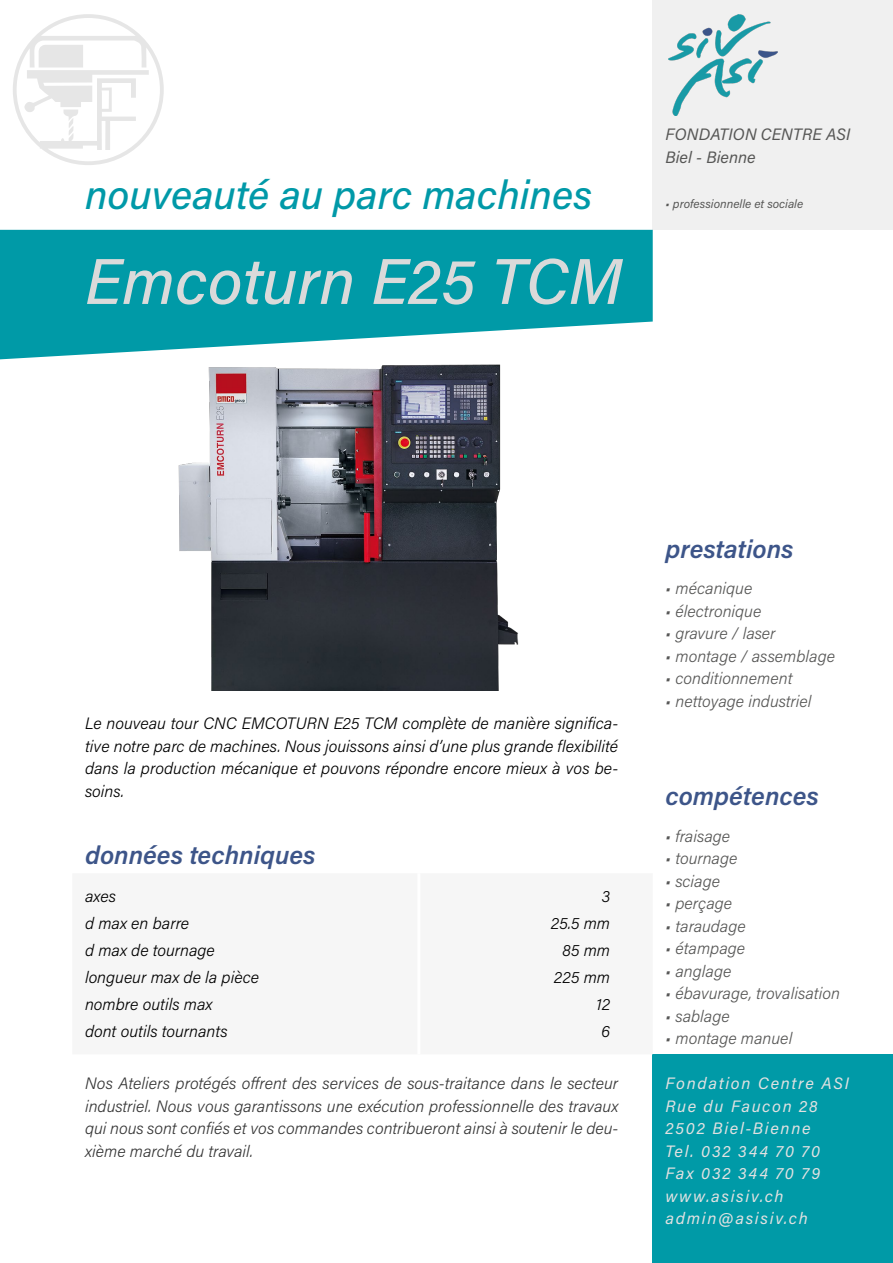
<style>
.page{position:relative;width:893px;height:1263px;background:#fff}
.page>*{position:absolute;margin:0;border:0;box-sizing:border-box;transform-origin:0 0}
.Text_d{font:italic 500 64.5px "Acumin Pro";color:#dadada}
.Text_d-2{font:italic 500 40.5px "Acumin Pro";color:#0099a8}
.Text_d-3{font:italic 600 25.5px "Acumin Pro";color:#3d5589}
.Text_d_weiss{font:italic 600 25.5px "Acumin Pro";color:#3d5589}
.Text_d-4{font:italic 300 16.5px/22.5px "Acumin Pro";color:#000;text-align:justify}
.Text_d_weiss-2{font:italic 300 16.5px "Acumin Pro";color:#575756}
.ASI_Text{font:italic 16.5px "Acumin Pro";letter-spacing:.105em;color:#e1e1e1}
.Text_d-5{font:italic 300 16.5px "Acumin Pro";color:#575756}
.Text_d_weiss-3{font:italic 16.5px "Acumin Pro";letter-spacing:.005em;color:#575756}
.Text_d_weiss-4{font:italic 12px "Acumin Pro";color:#575756}
</style>
<div class="page">
<img style="left:178px;top:364px;width:341px;height:327px">
<svg style="left:0;top:230px;width:653px;height:129px;background:#24a8b3"></svg>
<svg style="left:13px;top:14px;width:151px;height:151px"></svg>
<div style="left:653px;top:0;width:240px;height:230px;background:#f0f0f0"></div>
<img style="left:669px;top:14px;width:109px;height:102px">
<div style="left:653px;top:1054px;width:240px;height:209px;background:#009aa7"></div>
<p class="Text_d-2" style="left:85px;top:167px;width:509px">nouveauté au parc machines</p>
<p class="Text_d" style="left:85px;top:236px;width:539px">Emcoturn E25 TCM</p>
<p class="Text_d_weiss-3" style="left:665px;top:123px;width:186px">FONDATION CENTRE ASI</p>
<p class="Text_d_weiss-3" style="left:665px;top:146px;width:92px">Biel - Bienne</p>
<p class="Text_d_weiss-4" style="left:665px;top:195px;width:139px">• professionnelle et sociale</p>
<p class="Text_d-4" style="left:85px;top:711px;width:535px">Le nouveau tour CNC EMCOTURN E25 TCM complète de manière significa&shy;tive notre parc de machines. Nous jouissons ainsi d’une plus grande flexibilité dans la production mécanique et pouvons répondre encore mieux à vos be&shy;soins.</p>
<p class="Text_d-3" style="left:85px;top:837px;width:232px">données techniques</p>
<p class="Text_d-4" style="left:85px;top:885px;width:33px">axes</p>
<p class="Text_d-4" style="left:85px;top:912px;width:106px">d max en barre</p>
<p class="Text_d-4" style="left:85px;top:939px;width:131px">d max de tournage</p>
<p class="Text_d-4" style="left:85px;top:966px;width:176px">longueur max de la pièce</p>
<p class="Text_d-4" style="left:85px;top:993px;width:129px">nombre outils max</p>
<p class="Text_d-4" style="left:85px;top:1020px;width:144px">dont outils tournants</p>
<p class="Text_d-4" style="left:602px;top:885px;width:10px">3</p>
<p class="Text_d-4" style="left:551px;top:912px;width:61px">25.5 mm</p>
<p class="Text_d-4" style="left:563px;top:939px;width:49px">85 mm</p>
<p class="Text_d-4" style="left:554px;top:966px;width:58px">225 mm</p>
<p class="Text_d-4" style="left:597px;top:993px;width:15px">12</p>
<p class="Text_d-4" style="left:602px;top:1020px;width:10px">6</p>
<p class="Text_d-4" style="left:85px;top:1071px;width:535px">Nos Ateliers protégés offrent des services de sous-traitance dans le secteur industriel. Nous vous garantissons une exécution professionnelle des travaux qui nous sont confiés et vos commandes contribueront ainsi à soutenir le deu&shy;xième marché du travail.</p>
<p class="Text_d-3" style="left:665px;top:531px;width:129px">prestations</p>
<p class="Text_d-5" style="left:665px;top:577px;width:88px">• mécanique</p>
<p class="Text_d-5" style="left:665px;top:599px;width:97px">• électronique</p>
<p class="Text_d-5" style="left:665px;top:622px;width:112px">• gravure / laser</p>
<p class="Text_d-5" style="left:665px;top:644px;width:171px">• montage / assemblage</p>
<p class="Text_d-5" style="left:665px;top:667px;width:129px">• conditionnement</p>
<p class="Text_d-5" style="left:665px;top:689px;width:148px">• nettoyage industriel</p>
<p class="Text_d_weiss" style="left:665px;top:778px;width:155px">compétences</p>
<p class="Text_d_weiss-2" style="left:665px;top:824px;width:66px">• fraisage</p>
<p class="Text_d_weiss-2" style="left:665px;top:847px;width:73px">• tournage</p>
<p class="Text_d_weiss-2" style="left:665px;top:869px;width:56px">• sciage</p>
<p class="Text_d_weiss-2" style="left:665px;top:892px;width:68px">• perçage</p>
<p class="Text_d_weiss-2" style="left:665px;top:914px;width:82px">• taraudage</p>
<p class="Text_d_weiss-2" style="left:665px;top:937px;width:81px">• étampage</p>
<p class="Text_d_weiss-2" style="left:665px;top:959px;width:67px">• anglage</p>
<p class="Text_d_weiss-2" style="left:665px;top:982px;width:176px">• ébavurage, trovalisation</p>
<p class="Text_d_weiss-2" style="left:665px;top:1004px;width:66px">• sablage</p>
<p class="Text_d_weiss-2" style="left:665px;top:1027px;width:128px">• montage manuel</p>
<p class="ASI_Text" style="left:665px;top:1072px;width:185px">Fondation Centre ASI</p>
<p class="ASI_Text" style="left:665px;top:1094px;width:154px">Rue du Faucon 28</p>
<p class="ASI_Text" style="left:665px;top:1117px;width:147px">2502 Biel-Bienne</p>
<p class="ASI_Text" style="left:665px;top:1139px;width:156px">Tel. 032 344 70 70</p>
<p class="ASI_Text" style="left:665px;top:1162px;width:156px">Fax 032 344 70 79</p>
<p class="ASI_Text" style="left:665px;top:1184px;width:120px">www.asisiv.ch</p>
<p class="ASI_Text" style="left:665px;top:1207px;width:144px">admin@asisiv.ch</p>
</div>
